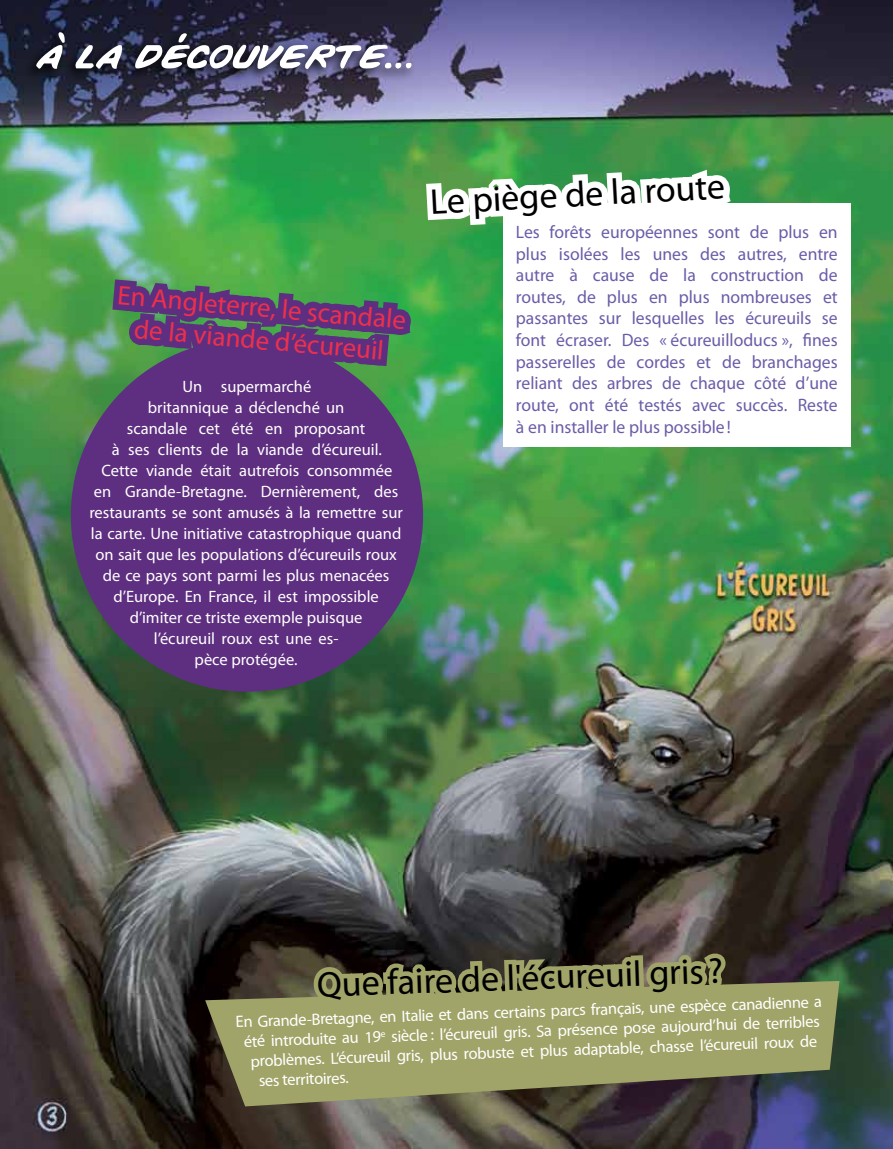
<style>
.page{position:relative;width:893px;height:1149px;background:#fff}
.page>*{position:absolute;margin:0;border:0;box-sizing:border-box;transform-origin:0 0}
.t1{font:55.5px "Vigilante Notes";letter-spacing:-.02em;color:#fff}
.t2{font:36px "Myriad Pro";color:#000}
.t3{font:27px/32.4px "Myriad Pro";color:#ee2f4c;text-align:center}
.t4{font:18px/21.6px "Myriad Pro";color:#6c5ca8;text-align:justify}
.t5{font:16.5px/21px "Myriad Pro";color:#fff;text-align:center}
</style>
<div class="page">
<img style="left:0;top:0;width:893px;height:1148px">
<div style="left:22px;top:27px;width:393px;height:54px;background:#000;opacity:.9"></div>
<div style="left:71px;top:339px;width:352px;height:352px;background:#5e2f80;border-radius:50%"></div>
<svg style="left:738px;top:980px;width:101px;height:126px;background:#7d835e"></svg>
<div style="left:503px;top:203px;width:347px;height:243px;background:#fff"></div>
<img style="left:106px;top:0;width:632px;height:1148px">
<h1 class="t1" style="left:35px;top:25px;width:382px">à la découverte…</h1>
<h3 class="t3" style="left:119px;top:278px;width:291px;rotate:5deg">En Angleterre, le scandale de la viande d’écureuil</h3>
<p class="t5" style="left:89px;top:375px;width:315px">Un supermarché<br>britannique a déclenché un<br>scandale cet été en proposant<br>à ses clients de la viande d’écureuil.<br>Cette viande était autrefois consommée<br>en Grande-Bretagne. Dernièrement, des restaurants se sont amusés à la remettre sur la carte. Une initiative catastrophique quand on sait que les populations d’écureuils roux de ce pays sont parmi les plus menacées d’Europe. En France, il est impossible d’imiter ce triste exemple puisque<br>l’écureuil roux est une es-<br>pèce protégée.</p>
<h2 class="t2" style="left:429px;top:180px;width:297px;rotate:-3deg">Le piège de la route</h2>
<p class="t4" style="left:516px;top:221px;width:323px">Les forêts européennes sont de plus en plus isolées les unes des autres, entre autre à cause de la construction de routes, de plus en plus nombreuses et passantes sur lesquelles les écureuils se font écraser. Des « écureuilloducs », fines passerelles de cordes et de branchages reliant des arbres de chaque côté d’une route, ont été testés avec succès. Reste à en installer le plus possible!</p>
<h2 class="t2" style="left:316px;top:962px;width:408px;rotate:-2deg">Que faire de l'écureuil gris?</h2>
<p class="t5" style="left:235px;top:1010px;width:588px;rotate:-2deg">En Grande-Bretagne, en Italie et dans certains parcs français, une espèce canadienne a</p>
<p class="t5" style="left:244px;top:1030px;width:579px;rotate:-2deg">été introduite au 19<sup>e</sup> siècle : l’écureuil gris. Sa présence pose aujourd’hui de terribles</p>
<p class="t5" style="left:250px;top:1049px;width:568px;rotate:-2deg">problèmes. L’écureuil gris, plus robuste et plus adaptable, chasse l’écureuil roux de</p>
<p class="t5" style="left:258px;top:1069px;width:91px;rotate:-2deg">ses territoires.</p>
</div>
